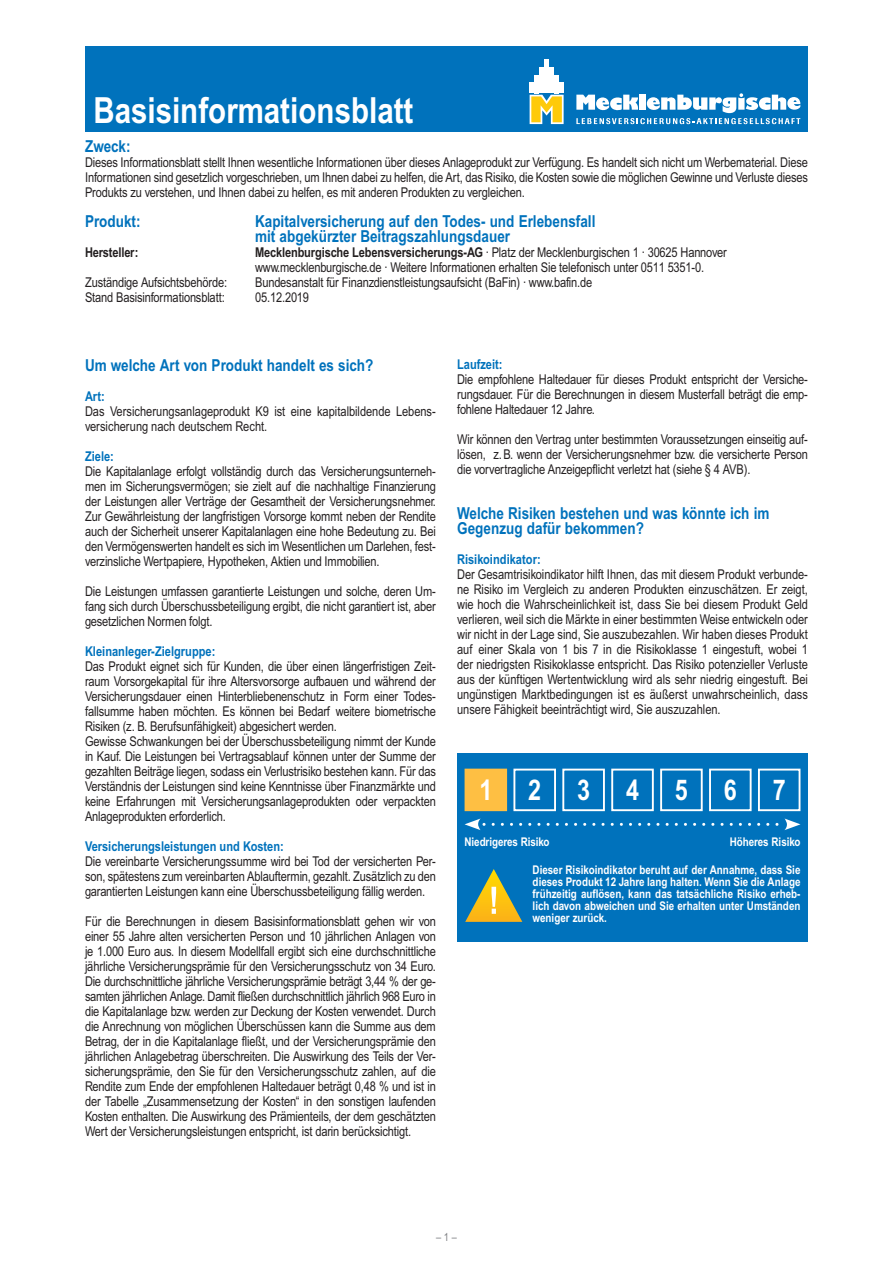
<style>
.page{position:relative;width:893px;height:1263px;background:#fff}
.page>*{position:absolute;margin:0;border:0;box-sizing:border-box;transform-origin:0 0}
.t1{font:700 36px "Arial Narrow MT Pro";color:#fff}
.t2{font:700 28.5px "Arial Narrow MT Pro";color:#fff}
.t3{font:700 16.5px/15px "Arial Narrow MT Pro";color:#0072bc}
.t4{font:13.5px/15px "Arial Narrow MT Pro";letter-spacing:-.01em;color:#231f20;text-align:justify}
.t5{font:700 13.5px "Arial Narrow MT Pro";color:#0072bc}
.t6{font:700 13.5px "Arial Narrow MT Pro";letter-spacing:-.01em;color:#231f20}
.t7{font:700 12px/12px "Arial Narrow MT Pro";color:#fff;text-align:justify}
.t8{font:11.25px "Arial Narrow MT Pro";color:#808285}
.s1{font-weight:700}
</style>
<div class="page">
<div style="left:85px;top:47px;width:723px;height:85px;background:#0072bc"></div>
<svg style="left:530px;top:95px;width:34px;height:29px"></svg>
<hr style="left:530px;top:83px;width:4px;height:10px;background:#fff">
<hr style="left:535px;top:75px;width:4px;height:18px;background:#fff">
<hr style="left:540px;top:67px;width:4px;height:26px;background:#fff">
<hr style="left:545px;top:60px;width:4px;height:33px;background:#fff">
<div style="left:549px;top:67px;width:5px;height:26px;background:#fff"></div>
<div style="left:554px;top:75px;width:5px;height:18px;background:#fff"></div>
<div style="left:559px;top:83px;width:5px;height:10px;background:#fff"></div>
<svg style="left:576px;top:93px;width:224px;height:31px"></svg>
<div style="left:457px;top:754px;width:351px;height:188px;background:#0072bc"></div>
<div style="left:465px;top:769px;width:41px;height:41px;background:#febf43"></div>
<div style="left:465px;top:769px;width:42px;height:42px;border:2px solid #febf43"></div>
<div style="left:513px;top:769px;width:43px;height:42px;border:2px solid #fff"></div>
<div style="left:562px;top:769px;width:43px;height:42px;border:2px solid #fff"></div>
<div style="left:611px;top:769px;width:43px;height:42px;border:2px solid #fff"></div>
<div style="left:660px;top:769px;width:43px;height:42px;border:2px solid #fff"></div>
<div style="left:709px;top:769px;width:43px;height:42px;border:2px solid #fff"></div>
<div style="left:758px;top:769px;width:42px;height:42px;border:2px solid #fff"></div>
<svg style="left:465px;top:818px;width:335px;height:12px"></svg>
<svg style="left:465px;top:869px;width:57px;height:53px"></svg>
<h1 class="t1" style="left:94px;top:89px;width:321px">Basisinformationsblatt</h1>
<p class="t3" style="left:85px;top:139px;width:47px">Zweck:</p>
<p class="t4" style="left:85px;top:155px;width:724px">Dieses Informationsblatt stellt Ihnen wesentliche Informationen über dieses Anlageprodukt zur Verfügung. Es handelt sich nicht um Werbematerial. Diese Informationen sind gesetzlich vorgeschrieben, um Ihnen dabei zu helfen, die Art, das Risiko, die Kosten sowie die möglichen Gewinne und Verluste dieses Produkts zu verstehen, und Ihnen dabei zu helfen, es mit anderen Produkten zu vergleichen.</p>
<p class="t3" style="left:85px;top:214px;width:57px">Produkt:</p>
<p class="t3" style="left:255px;top:214px;width:342px">Kapitalversicherung auf den Todes- und Erlebensfall mit abgekürzter Beitragszahlungsdauer</p>
<p class="t6" style="left:85px;top:244px;width:55px">Hersteller:</p>
<p class="t4" style="left:255px;top:245px;width:473px"><span class="s1">Mecklenburgische Lebensversicherungs-AG</span> · Platz der Mecklenburgischen 1 · 30625 Hannover www.mecklenburgische.de · Weitere Informationen erhalten Sie telefonisch unter 0511 5351-0.</p>
<p class="t4" style="left:85px;top:275px;width:144px">Zuständige Aufsichtsbehörde:</p>
<p class="t4" style="left:255px;top:275px;width:339px">Bundesanstalt für Finanzdienstleistungsaufsicht (BaFin) · www.bafin.de</p>
<p class="t4" style="left:85px;top:290px;width:141px">Stand Basisinformationsblatt:</p>
<p class="t4" style="left:255px;top:290px;width:55px">05.12.2019</p>
<p class="t3" style="left:85px;top:358px;width:290px">Um welche Art von Produkt handelt es sich?</p>
<p class="t5" style="left:85px;top:388px;width:21px">Art:</p>
<p class="t4" style="left:85px;top:404px;width:352px">Das Versicherungsanlageprodukt K9 ist eine kapitalbildende Lebens&shy;versicherung nach deutschem Recht.</p>
<p class="t5" style="left:85px;top:448px;width:30px">Ziele:</p>
<p class="t4" style="left:85px;top:464px;width:352px">Die Kapitalanlage erfolgt vollständig durch das Versicherungsunterneh&shy;men im Sicherungsvermögen; sie zielt auf die nachhaltige Finanzierung der Leistungen aller Verträge der Gesamtheit der Versicherungsnehmer.<br>Zur Gewährleistung der langfristigen Vorsorge kommt neben der Rendite auch der Sicherheit unserer Kapitalanlagen eine hohe Bedeutung zu. Bei den Vermögenswerten handelt es sich im Wesentlichen um Darlehen, fest&shy;verzinsliche Wertpapiere, Hypotheken, Aktien und Immobilien.</p>
<p class="t4" style="left:85px;top:584px;width:352px">Die Leistungen umfassen garantierte Leistungen und solche, deren Um&shy;fang sich durch Überschussbeteiligung ergibt, die nicht garantiert ist, aber gesetzlichen Normen folgt.</p>
<p class="t5" style="left:85px;top:643px;width:132px">Kleinanleger-Zielgruppe:</p>
<p class="t4" style="left:85px;top:659px;width:352px;text-align:left">Das Produkt eignet sich für Kunden, die über einen längerfristigen Zeit&shy;raum Vorsorgekapital für ihre Altersvorsorge aufbauen und während der Versicherungsdauer einen Hinterbliebenenschutz in Form einer Todes&shy;fallsumme haben möchten. Es können bei Bedarf weitere biometrische Risiken (z. B. Berufsunfähigkeit) abgesichert werden.<br>Gewisse Schwankungen bei der Überschussbeteiligung nimmt der Kunde in Kauf. Die Leistungen bei Vertragsablauf können unter der Summe der gezahlten Beiträge liegen, sodass ein Verlustrisiko bestehen kann. Für das Verständnis der Leistungen sind keine Kenntnisse über Finanzmärkte und keine Erfahrungen mit Versicherungsanlageprodukten oder verpackten Anlageprodukten erforderlich.</p>
<p class="t5" style="left:85px;top:838px;width:200px">Versicherungsleistungen und Kosten:</p>
<p class="t4" style="left:85px;top:854px;width:352px">Die vereinbarte Versicherungssumme wird bei Tod der versicherten Per&shy;son, spätestens zum vereinbarten Ablauftermin, gezahlt. Zusätzlich zu den garantierten Leistungen kann eine Überschussbeteiligung fällig werden.</p>
<p class="t4" style="left:85px;top:914px;width:352px">Für die Berechnungen in diesem Basisinformationsblatt gehen wir von einer 55 Jahre alten versicherten Person und 10 jährlichen Anlagen von je 1.000 Euro aus. In diesem Modellfall ergibt sich eine durchschnittliche jährliche Versicherungsprämie für den Versicherungsschutz von 34 Euro.<br>Die durchschnittliche jährliche Versicherungsprämie beträgt 3,44 % der ge&shy;samten jährlichen Anlage. Damit fließen durchschnittlich jährlich 968 Euro in die Kapitalanlage bzw. werden zur Deckung der Kosten verwendet. Durch die Anrechnung von möglichen Überschüssen kann die Summe aus dem Betrag, der in die Kapitalanlage fließt, und der Versicherungsprämie den jährlichen Anlagebetrag überschreiten. Die Auswirkung des Teils der Ver&shy;sicherungsprämie, den Sie für den Versicherungsschutz zahlen, auf die Rendite zum Ende der empfohlenen Haltedauer beträgt 0,48 % und ist in der Tabelle „Zusammensetzung der Kosten“ in den sonstigen laufenden Kosten enthalten. Die Auswirkung des Prämienteils, der dem geschätzten Wert der Versicherungsleistungen entspricht, ist darin berücksichtigt.</p>
<p class="t5" style="left:457px;top:356px;width:47px">Laufzeit:</p>
<p class="t4" style="left:457px;top:372px;width:352px">Die empfohlene Haltedauer für dieses Produkt entspricht der Versiche&shy;rungsdauer. Für die Berechnungen in diesem Musterfall beträgt die emp&shy;fohlene Haltedauer 12 Jahre.</p>
<p class="t4" style="left:457px;top:432px;width:352px">Wir können den Vertrag unter bestimmten Voraussetzungen einseitig auf&shy;lösen, z.B. wenn der Versicherungsnehmer bzw. die versicherte Person die vorvertragliche Anzeigepflicht verletzt hat (siehe § 4 AVB).</p>
<p class="t3" style="left:457px;top:506px;width:314px">Welche Risiken bestehen und was könnte ich im<br>Gegenzug dafür bekommen?</p>
<p class="t5" style="left:457px;top:551px;width:85px">Risikoindikator:</p>
<p class="t4" style="left:457px;top:567px;width:352px">Der Gesamtrisikoindikator hilft Ihnen, das mit diesem Produkt verbunde&shy;ne Risiko im Vergleich zu anderen Produkten einzuschätzen. Er zeigt, wie hoch die Wahrscheinlichkeit ist, dass Sie bei diesem Produkt Geld verlieren, weil sich die Märkte in einer bestimmten Weise entwickeln oder wir nicht in der Lage sind, Sie auszubezahlen. Wir haben dieses Produkt auf einer Skala von 1 bis 7 in die Risikoklasse 1 eingestuft, wobei 1 der niedrigsten Risikoklasse entspricht. Das Risiko potenzieller Verluste aus der künftigen Wertentwicklung wird als sehr niedrig eingestuft. Bei ungünstigen Marktbedingungen ist es äußerst unwahrscheinlich, dass unsere Fähigkeit beeinträchtigt wird, Sie auszuzahlen.</p>
<h2 class="t2" style="left:479px;top:773px;width:14px">1</h2>
<h2 class="t2" style="left:528px;top:773px;width:14px">2</h2>
<h2 class="t2" style="left:577px;top:773px;width:14px">3</h2>
<h2 class="t2" style="left:626px;top:773px;width:14px">4</h2>
<h2 class="t2" style="left:675px;top:773px;width:14px">5</h2>
<h2 class="t2" style="left:724px;top:773px;width:14px">6</h2>
<h2 class="t2" style="left:773px;top:773px;width:14px">7</h2>
<p class="t7" style="left:465px;top:836px;width:87px">Niedrigeres Risiko</p>
<p class="t7" style="left:730px;top:836px;width:72px">Höheres Risiko</p>
<p class="t7" style="left:533px;top:864px;width:269px">Dieser Risikoindikator beruht auf der Annahme, dass Sie dieses Produkt 12 Jahre lang halten. Wenn Sie die Anlage frühzeitig auflösen, kann das tatsächliche Risiko erheb&shy;lich davon abweichen und Sie erhalten unter Umständen weniger zurück.</p>
<p class="t8" style="left:436px;top:1230px;width:22px">– 1 –</p>
</div>
